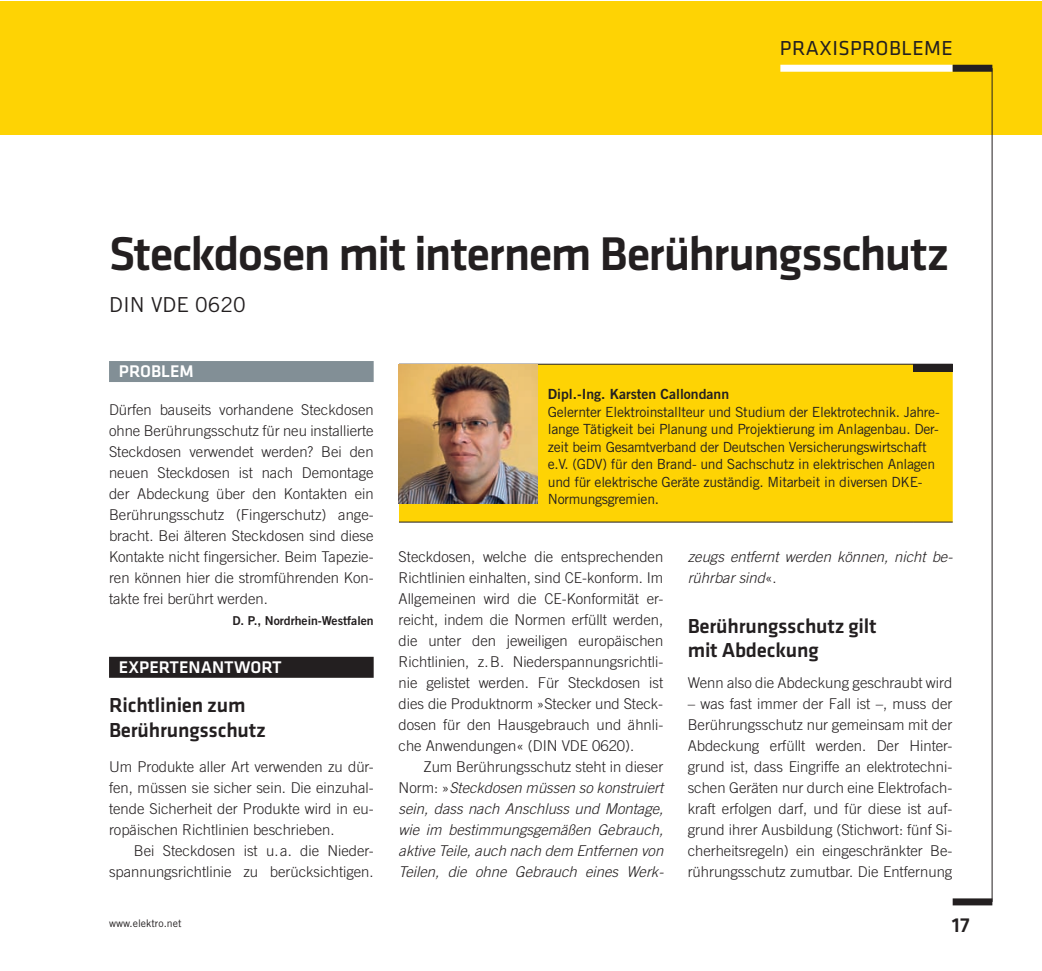
<style>
.page{position:relative;width:1042px;height:971px;background:#fff}
.page>*{position:absolute;margin:0;border:0;box-sizing:border-box;transform-origin:0 0}
.t1{font:500 49px "Klavika Basic";letter-spacing:-.04em;color:#231f20}
.t2{font:500 21px/24.5px "Klavika Basic";letter-spacing:-.01em;color:#231f20}
.t3{font:21px "Klavika Basic";letter-spacing:.02em;color:#231f20}
.t4{font:20.65px "Trade Gothic LT Std";color:#231f20}
.t5{font:500 17.5px "Klavika Basic";color:#fff}
.t6{font:300 14.88px/21px "Trade Gothic LT Std";color:#231f20;text-align:justify}
.t7{font:italic 300 14.88px/21px "Trade Gothic LT Std";color:#231f20;text-align:justify}
.t8{font:14px/17.5px "Trade Gothic LT Std";letter-spacing:-.02em;color:#231f20}
.t9{font:14px "Trade Gothic LT Std Bd 2";color:#231f20}
.t10{font:12.25px "Trade Gothic LT Std Bd 2";color:#231f20}
.t11{font:10.5px "Trade Gothic LT Std";color:#231f20}
.s1{font-style:normal}
</style>
<div class="page">
<div style="left:0;top:1px;width:1042px;height:134px;background:#fed304"></div>
<div style="left:109px;top:361px;width:265px;height:21px;background:#828f96"></div>
<div style="left:109px;top:657px;width:265px;height:21px;background:#231f20"></div>
<div style="left:399px;top:365px;width:553px;height:157px;background:#fed304"></div>
<div style="left:913px;top:364px;width:39px;height:8px;background:#231f20"></div>
<hr style="left:399px;top:364px;width:514px;height:1px;background:#231f20">
<hr style="left:399px;top:522px;width:514px;height:1px;background:#231f20">
<hr style="left:913px;top:522px;width:39px;height:1px;background:#231f20">
<img style="left:399px;top:365px;width:139px;height:139px">
<div style="left:952px;top:898px;width:40px;height:7px;background:#231f20"></div>
<div style="left:780px;top:65px;width:172px;height:7px;background:#fff"></div>
<div style="left:952px;top:65px;width:40px;height:7px;background:#231f20"></div>
<hr style="left:991px;top:68px;width:1px;height:834px;background:#231f20">
<h2 class="t3" style="left:780px;top:34px;width:174px">PRAXISPROBLEME</h2>
<h1 class="t1" style="left:109px;top:221px;width:841px">Steckdosen mit internem Berührungsschutz</h1>
<h3 class="t4" style="left:109px;top:292px;width:138px">DIN VDE 0620</h3>
<p class="t5" style="left:119px;top:359px;width:76px">Problem</p>
<p class="t6" style="left:109px;top:399px;width:266px">Dürfen bauseits vorhandene Steckdosen ohne Berührungsschutz für neu installierte Steckdosen verwendet werden? Bei den neuen Steckdosen ist nach Demontage der Abdeckung über den Kontakten ein Berührungsschutz (Fingerschutz) ange&shy;bracht. Bei älteren Steckdosen sind diese Kontakte nicht fingersicher. Beim Tapezie&shy;ren können hier die stromführenden Kon&shy;takte frei berührt werden.</p>
<p class="t10" style="left:232px;top:613px;width:143px">D. P., Nordrhein-Westfalen</p>
<p class="t5" style="left:119px;top:655px;width:164px">expertenAntwort</p>
<h2 class="t2" style="left:109px;top:693px;width:158px">Richtlinien zum<br>Berührungsschutz</h2>
<p class="t6" style="left:109px;top:756px;width:266px">Um Produkte aller Art verwenden zu dür&shy;fen, müssen sie sicher sein. Die einzuhal&shy;tende Sicherheit der Produkte wird in eu&shy;ropäischen Richtlinien beschrieben.</p>
<p class="t6" style="left:109px;top:840px;width:266px;text-align:right">Bei Steckdosen ist u.a. die Nieder&shy;spannungsrichtlinie zu berücksichtigen.</p>
<p class="t11" style="left:109px;top:917px;width:74px">www.elektro.net</p>
<p class="t9" style="left:548px;top:386px;width:183px">Dipl.-Ing. Karsten Callondann</p>
<p class="t8" style="left:548px;top:403px;width:393px">Gelernter Elektroinstallteur und Studium der Elektrotechnik. Jahre&shy;lange Tätigkeit bei Planung und Projektierung im Anlagenbau. Der&shy;zeit beim Gesamtverband der Deutschen Versicherungswirtschaft e.V. (GDV) für den Brand- und Sachschutz in elektrischen Anlagen und für elektrische Geräte zuständig. Mitarbeit in diversen DKE-Normungsgremien.</p>
<p class="t6" style="left:399px;top:546px;width:266px">Steckdosen, welche die entsprechenden Richtlinien einhalten, sind CE-konform. Im Allgemeinen wird die CE-Konformität er&shy;reicht, indem die Normen erfüllt werden, die unter den jeweiligen europäischen Richtlinien, z.B. Niederspannungsrichtli&shy;nie gelistet werden. Für Steckdosen ist dies die Produktnorm »Stecker und Steck&shy;dosen für den Hausgebrauch und ähnli&shy;che Anwendungen« (DIN VDE 0620).</p>
<p class="t7" style="left:399px;top:757px;width:266px;text-indent:25px"><span class="s1">Zum Berührungsschutz steht in dieser Norm: »</span>Steckdosen müssen so konstruiert sein, dass nach Anschluss und Montage, wie im bestimmungsgemäßen Gebrauch, aktive Teile, auch nach dem Entfernen von Teilen, die ohne Gebrauch eines Werk-</p>
<p class="t7" style="left:688px;top:547px;width:266px">zeugs entfernt werden können, nicht be&shy;rührbar sind<span class="s1">«.</span></p>
<h2 class="t2" style="left:688px;top:613px;width:190px">Berührungsschutz gilt mit Abdeckung</h2>
<p class="t6" style="left:688px;top:672px;width:266px">Wenn also die Abdeckung geschraubt wird</p>
<p class="t6" style="left:688px;top:693px;width:266px">– was fast immer der Fall ist –, muss der Berührungsschutz nur gemeinsam mit der Abdeckung erfüllt werden. Der Hinter&shy;grund ist, dass Eingriffe an elektrotechni&shy;schen Geräten nur durch eine Elektrofach&shy;kraft erfolgen darf, und für diese ist auf&shy;grund ihrer Ausbildung (Stichwort: fünf Si&shy;cherheitsregeln) ein eingeschränkter Be&shy;rührungsschutz zumutbar. Die Entfernung</p>
<h2 class="t2" style="left:952px;top:913px;width:20px">17</h2>
</div>
